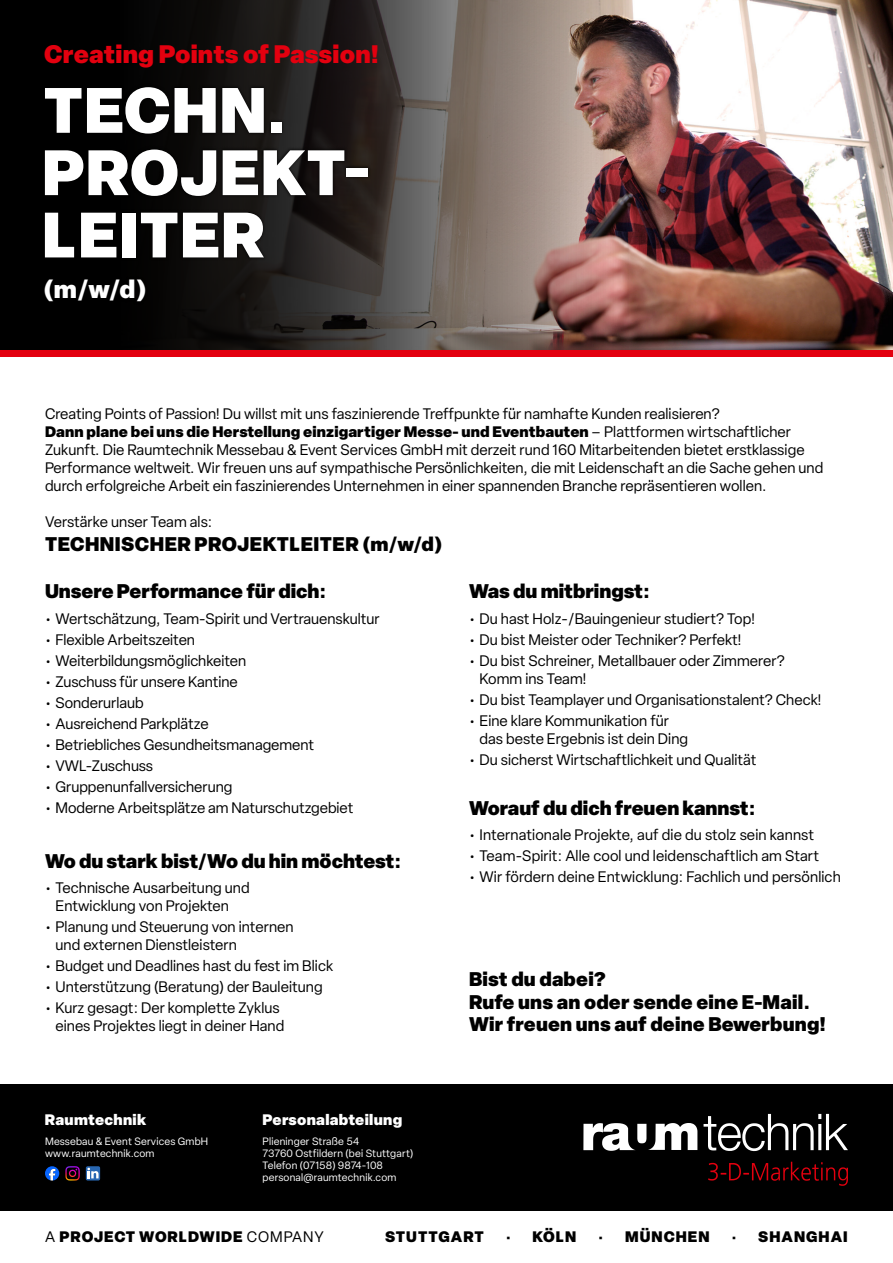
<style>
.page{position:relative;width:893px;height:1263px;background:#fff}
.page>*{position:absolute;margin:0;border:0;box-sizing:border-box;transform-origin:0 0}
.t1{font:900 63px/62.2px "Elza";letter-spacing:.02em;color:#fff}
.t2{font:900 24.9px "Elza";letter-spacing:.01em;color:#e3000f}
.t3{font:900 24.9px "Elza";color:#fff}
.t4{font:900 19.5px/22.5px "Elza";color:#000}
.t5{font:900 19.5px "Elza";letter-spacing:.025em;color:#000}
.t6{font:15px/18px "Elza";letter-spacing:.005em;color:#000}
.t7{font:900 15px "Elza";letter-spacing:.07em;color:#000}
.t8{font:900 15px "Elza";letter-spacing:.02em;color:#fff}
.t9{font:10.5px/12px "Elza";letter-spacing:.02em;color:#fff}
.s1{font-weight:900}
.s2{font-weight:400}
</style>
<div class="page">
<div style="left:0;top:1084px;width:893px;height:126px;background:#000"></div>
<svg style="left:583px;top:1114px;width:265px;height:37px"></svg>
<svg style="left:708px;top:1162px;width:140px;height:24px"></svg>
<svg style="left:45px;top:1166px;width:14px;height:14px"></svg>
<svg style="left:86px;top:1166px;width:14px;height:14px"></svg>
<svg style="left:87px;top:1168px;width:12px;height:10px"></svg>
<img style="left:65px;top:1166px;width:15px;height:14px">
<img style="left:628px;top:0;width:265px;height:350px">
<img style="left:446px;top:0;width:182px;height:350px">
<svg style="left:0;top:0;width:446px;height:350px;background:#242221"></svg>
<div style="left:0;top:350px;width:893px;height:7px;background:#e3000f"></div>
<div style="left:42px;top:276px;width:106px;height:29px;background:#000"></div>
<div style="left:41px;top:84px;width:330px;height:177px;background:#000;opacity:.75"></div>
<h2 class="t2" style="left:44px;top:36px;width:336px">Creating Points of Passion!</h2>
<h1 class="t1" style="left:42px;top:77px;width:330px">TECHN.<br>PROJEKT-<br>LEITER</h1>
<h2 class="t3" style="left:44px;top:271px;width:105px">(m/w/d)</h2>
<p class="t6" style="left:45px;top:405px;width:780px">Creating Points of Passion! Du willst mit uns faszinierende Treffpunkte für namhafte Kunden realisieren?<br><span class="s1">Dann plane bei uns die Herstellung einzigartiger Messe- und Eventbauten</span> – Plattformen wirtschaftlicher Zukunft. Die Raumtechnik Messebau &amp; Event Services GmbH mit derzeit rund 160 Mitarbeitenden bietet erstklassige Performance weltweit. Wir freuen uns auf sympathische Persönlichkeiten, die mit Leidenschaft an die Sache gehen und durch erfolgreiche Arbeit ein faszinierendes Unternehmen in einer spannenden Branche repräsentieren wollen.</p>
<p class="t6" style="left:45px;top:513px;width:169px">Verstärke unser Team als:</p>
<h3 class="t5" style="left:45px;top:530px;width:399px">TECHNISCHER PROJEKTLEITER (m/w/d)</h3>
<h3 class="t4" style="left:45px;top:579px;width:283px">Unsere Performance für dich:</h3>
<p class="t6" style="left:45px;top:610px;width:336px">• Wertschätzung, Team-Spirit und Vertrauenskultur</p>
<p class="t6" style="left:45px;top:631px;width:152px">• Flexible Arbeitszeiten</p>
<p class="t6" style="left:45px;top:652px;width:203px">• Weiterbildungsmöglichkeiten</p>
<p class="t6" style="left:45px;top:673px;width:194px">• Zuschuss für unsere Kantine</p>
<p class="t6" style="left:45px;top:694px;width:100px">• Sonderurlaub</p>
<p class="t6" style="left:45px;top:715px;width:165px">• Ausreichend Parkplätze</p>
<p class="t6" style="left:45px;top:736px;width:271px">• Betriebliches Gesundheitsmanagement</p>
<p class="t6" style="left:45px;top:757px;width:110px">• VWL-Zuschuss</p>
<p class="t6" style="left:45px;top:778px;width:189px">• Gruppenunfallversicherung</p>
<p class="t6" style="left:45px;top:799px;width:310px">• Moderne Arbeitsplätze am Naturschutzgebiet</p>
<h3 class="t4" style="left:469px;top:796px;width:288px">Worauf du dich freuen kannst:</h3>
<p class="t6" style="left:469px;top:826px;width:347px">• Internationale Projekte, auf die du stolz sein kannst</p>
<p class="t6" style="left:469px;top:847px;width:352px">• Team-Spirit: Alle cool und leidenschaftlich am Start</p>
<p class="t6" style="left:469px;top:868px;width:373px">• Wir fördern deine Entwicklung: Fachlich und persönlich</p>
<h3 class="t4" style="left:469px;top:579px;width:182px">Was du mitbringst:</h3>
<p class="t6" style="left:469px;top:610px;width:287px">• Du hast Holz-/Bauingenieur studiert? Top!</p>
<p class="t6" style="left:469px;top:631px;width:274px">• Du bist Meister oder Techniker? Perfekt!</p>
<p class="t6" style="left:479px;top:652px;width:307px;text-indent:-10px">• Du bist Schreiner, Metallbauer oder Zimmerer?<br>Komm ins Team!</p>
<p class="t6" style="left:469px;top:691px;width:354px">• Du bist Teamplayer und Organisationstalent? Check!</p>
<p class="t6" style="left:479px;top:712px;width:210px;text-indent:-10px">• Eine klare Kommunikation für das beste Ergebnis ist dein Ding</p>
<p class="t6" style="left:469px;top:751px;width:289px">• Du sicherst Wirtschaftlichkeit und Qualität</p>
<h3 class="t4" style="left:45px;top:849px;width:358px">Wo du stark bist/Wo du hin möchtest:</h3>
<p class="t6" style="left:56px;top:879px;width:196px;text-indent:-10px">• Technische Ausarbeitung und<br>Entwicklung von Projekten</p>
<p class="t6" style="left:56px;top:918px;width:240px;text-indent:-11px">• Planung und Steuerung von internen und externen Dienstleistern</p>
<p class="t6" style="left:45px;top:957px;width:290px">• Budget und Deadlines hast du fest im Blick</p>
<p class="t6" style="left:45px;top:978px;width:279px">• Unterstützung (Beratung) der Bauleitung</p>
<p class="t6" style="left:56px;top:999px;width:230px;text-indent:-10px">• Kurz gesagt: Der komplette Zyklus eines Projektes liegt in deiner Hand</p>
<h3 class="t4" style="left:469px;top:967px;width:358px">Bist du dabei?<br>Rufe uns an oder sende eine E-Mail.<br>Wir freuen uns auf deine Bewerbung!</h3>
<p class="t8" style="left:45px;top:1109px;width:103px">Raumtechnik</p>
<p class="t9" style="left:45px;top:1135px;width:165px">Messebau &amp; Event Services GmbH www.raumtechnik.com</p>
<p class="t8" style="left:263px;top:1109px;width:141px">Personalabteilung</p>
<p class="t9" style="left:263px;top:1135px;width:152px">Plieninger Straße 54<br>73760 Ostfildern (bei Stuttgart)<br>Telefon (07158) 9874-108 personal@raumtechnik.com</p>
<p class="t7" style="left:45px;top:1226px;width:280px"><span class="s2">A</span> PROJECT WORLDWIDE <span class="s2">COMPANY</span></p>
<p class="t7" style="left:385px;top:1226px;width:100px">STUTTGART</p>
<p class="t7" style="left:506px;top:1226px;width:72px">· KÖLN</p>
<p class="t7" style="left:598px;top:1226px;width:113px">· MÜNCHEN</p>
<p class="t7" style="left:731px;top:1226px;width:118px">· SHANGHAI</p>
</div>
